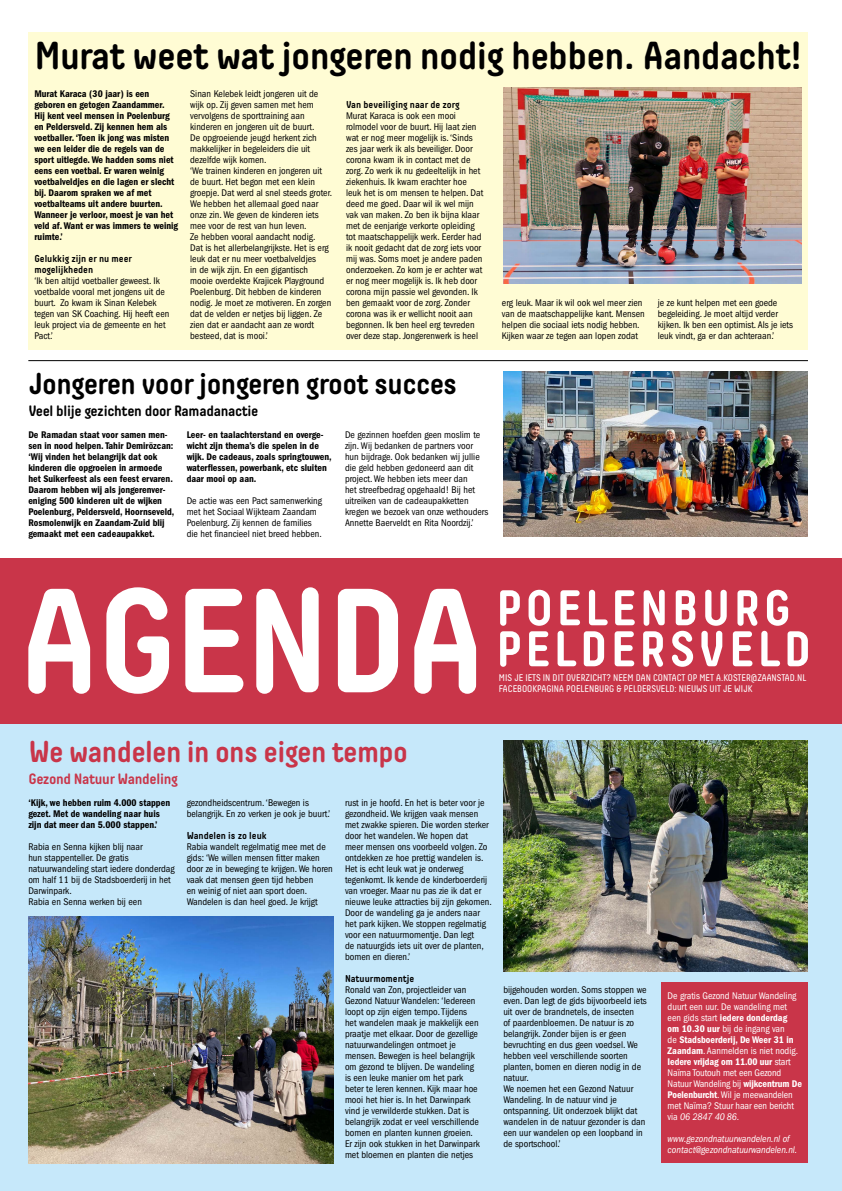
<style>
.page{position:relative;width:842px;height:1191px;background:#fff}
.page>*{position:absolute;margin:0;border:0;box-sizing:border-box;transform-origin:0 0}
.t1{font:700 147.8px "Decima Round";letter-spacing:-.03em;color:#fff}
.t2{font:700 50px/41px "Decima Round";letter-spacing:.06em;color:#fff}
.t3{font:700 39px "Decima Round";letter-spacing:-.02em;color:#000}
.t4{font:700 30px "Decima Round";letter-spacing:-.02em;color:#000}
.t5{font:700 30px "Decima Round";letter-spacing:-.02em;color:#c93549}
.t6{font:700 15px "Decima Round";letter-spacing:-.02em;color:#000}
.t7{font:700 15px "Decima Round";letter-spacing:-.02em;color:#c93549}
.t8{font:condensed 10px/11px "ITC Franklin Gothic Std";color:#000}
.t9{font:10px/11px "ITC Franklin Gothic Std Dm Cd";color:#000}
.t10{font:condensed 10px/11px "ITC Franklin Gothic Std";letter-spacing:-.01em;color:#fff}
.t11{font:700 10px/11px "Decima Round";color:#000}
.t12{font:10px "ITC Franklin Gothic Std Dm Cd";color:#fff}
.t13{font:italic condensed 10px/11px "ITC Franklin Gothic Std";color:#fff}
.t14{font:9.6px "Decima Round";color:#fff}
.s1{font-family:"ITC Franklin Gothic Std";font-stretch:condensed}
.s2{font-family:"ITC Franklin Gothic Std Dm Cd";font-stretch:normal}
.s3{font-style:italic}
</style>
<div class="page">
<div style="left:28px;top:33px;width:780px;height:316px;background:#fffcd4"></div>
<hr style="left:28px;top:360px;width:780px;height:1px;background:#000">
<div style="left:0;top:613px;width:842px;height:578px;background:#c6e8fa"></div>
<img style="left:503px;top:88px;width:299px;height:195px">
<img style="left:503px;top:371px;width:305px;height:165px">
<div style="left:0;top:559px;width:842px;height:164px;background:#c93549"></div>
<div style="left:662px;top:982px;width:146px;height:180px;background:#c93549"></div>
<img style="left:28px;top:916px;width:305px;height:247px">
<img style="left:503px;top:740px;width:305px;height:231px">
<h3 class="t3" style="left:34px;top:32px;width:769px">Murat weet wat jongeren nodig hebben. Aandacht!</h3>
<p class="t9" style="left:34px;top:88px;width:145px">Murat Karaca (30 jaar) is een geboren en getogen Zaandammer.<br>Hij kent veel mensen in Poelenburg en Peldersveld. Zij kennen hem als voetballer. ‘Toen ik jong was misten we een leider die de regels van de sport uitlegde. We hadden soms niet eens een voetbal. Er waren weinig voetbalveldjes en die lagen er slecht bij. Daarom spraken we af met voetbalteams uit andere buurten.<br>Wanneer je verloor, moest je van het veld af. Want er was immers te weinig ruimte.’</p>
<p class="t11" style="left:34px;top:252px;width:99px">Gelukkig zijn er nu meer mogelijkheden</p>
<p class="t8" style="left:34px;top:275px;width:137px">‘Ik ben altijd voetballer geweest. Ik voetbalde vooral met jongens uit de buurt. Zo kwam ik Sinan Kelebek tegen van SK Coaching. Hij heeft een leuk project via de gemeente en het<br>Pact.’</p>
<p class="t8" style="left:190px;top:88px;width:144px">Sinan Kelebek leidt jongeren uit de wijk op. Zij geven samen met hem vervolgens de sporttraining aan kinderen en jongeren uit de buurt.<br>De opgroeiende jeugd herkent zich makkelijker in begeleiders die uit dezelfde wijk komen.<br>‘We trainen kinderen en jongeren uit de buurt. Het begon met een klein groepje. Dat werd al snel steeds groter.<br>We hebben het allemaal goed naar onze zin. We geven de kinderen iets mee voor de rest van hun leven.<br>Ze hebben vooral aandacht nodig.<br>Dat is het allerbelangrijkste. Het is erg leuk dat er nu meer voetbalveldjes<br>in de wijk zijn. En een gigantisch mooie overdekte Krajicek Playground Poelenburg. Dit hebben de kinderen nodig. Je moet ze motiveren. En zorgen dat de velden er netjes bij liggen. Ze zien dat er aandacht aan ze wordt besteed, dat is mooi.’</p>
<p class="t11" style="left:346px;top:98px;width:115px">Van beveiliging naar de zorg</p>
<p class="t8" style="left:346px;top:110px;width:139px">Murat Karaca is ook een mooi rolmodel voor de buurt. Hij laat zien wat er nog meer mogelijk is. ‘Sinds zes jaar werk ik als beveiliger. Door corona kwam ik in contact met de zorg. Zo werk ik nu gedeeltelijk in het ziekenhuis. Ik kwam erachter hoe leuk het is om mensen te helpen. Dat deed me goed. Daar wil ik wel mijn vak van maken. Zo ben ik bijna klaar met de eenjarige verkorte opleiding tot maatschappelijk werk. Eerder had ik nooit gedacht dat de zorg iets voor mij was. Soms moet je andere paden onderzoeken. Zo kom je er achter wat er nog meer mogelijk is. Ik heb door corona mijn passie wel gevonden. Ik ben gemaakt voor de zorg. Zonder corona was ik er wellicht nooit aan begonnen. Ik ben heel erg tevreden over deze stap. Jongerenwerk is heel</p>
<p class="t8" style="left:502px;top:297px;width:144px">erg leuk. Maar ik wil ook wel meer zien van de maatschappelijke kant. Mensen helpen die sociaal iets nodig hebben.<br>Kijken waar ze tegen aan lopen zodat</p>
<p class="t8" style="left:658px;top:297px;width:137px">je ze kunt helpen met een goede begeleiding. Je moet altijd verder kijken. Ik ben een optimist. Als je iets leuk vindt, ga er dan achteraan.’</p>
<h3 class="t4" style="left:28px;top:365px;width:430px">Jongeren voor jongeren groot succes</h3>
<h3 class="t6" style="left:28px;top:401px;width:231px">Veel blije gezichten door Ramadanactie</h3>
<p class="t9" style="left:28px;top:429px;width:148px">De Ramadan staat voor samen men&shy;sen in nood helpen. Tahir Demirözcan: ‘Wij vinden het belangrijk dat ook kinderen die opgroeien in armoede het Suikerfeest als een feest ervaren.<br>Daarom hebben wij als jongerenver&shy;eniging 500 kinderen uit de wijken Poelenburg, Peldersveld, Hoornseveld, Rosmolenwijk en Zaandam-Zuid blij gemaakt met een cadeaupakket.</p>
<p class="t9" style="left:187px;top:429px;width:147px">Leer- en taalachterstand en overge&shy;wicht zijn thema’s die spelen in de wijk. De cadeaus, zoals springtouwen, waterflessen, powerbank, etc sluiten daar mooi op aan.</p>
<p class="t8" style="left:345px;top:429px;width:145px">De gezinnen hoefden geen moslim te zijn. Wij bedanken de partners voor hun bijdrage. Ook bedanken wij jullie die geld hebben gedoneerd aan dit project. We hebben iets meer dan<br>het streefbedrag opgehaald! Bij het uitreiken van de cadeaupakketten kregen we bezoek van onze wethouders Annette Baerveldt en Rita Noordzij.’</p>
<p class="t8" style="left:187px;top:495px;width:137px">De actie was een Pact samenwerking met het Sociaal Wijkteam Zaandam Poelenburg. Zij kennen de families die het financieel niet breed hebben.</p>
<h1 class="t1" style="left:18px;top:552px;width:470px">AGENDA</h1>
<h2 class="t2" style="left:496px;top:587px;width:317px">POELENBURG<br>PELDERSVELD</h2>
<p class="t14" style="left:499px;top:672px;width:309px">MIS JE IETS IN DIT OVERZICHT? NEEM DAN CONTACT OP MET A.KOSTER@ZAANSTAD.NL</p>
<p class="t14" style="left:499px;top:683px;width:255px">FACEBOOKPAGINA POELENBURG &amp; PELDERSVELD: NIEUWS UIT JE WIJK</p>
<h3 class="t5" style="left:28px;top:734px;width:381px">We wandelen in ons eigen tempo</h3>
<h3 class="t7" style="left:28px;top:770px;width:151px">Gezond Natuur Wandeling</h3>
<p class="t9" style="left:28px;top:797px;width:143px">‘Kijk, we hebben ruim 4.000 stappen gezet. Met de wandeling naar huis zijn dat meer dan 5.000 stappen.’</p>
<p class="t8" style="left:28px;top:841px;width:148px">Rabia en Senna kijken blij naar<br>hun stappenteller. De gratis natuurwandeling start iedere donderdag om half 11 bij de Stadsboerderij in het<br>Darwinpark.<br>Rabia en Senna werken bij een</p>
<p class="t8" style="left:345px;top:797px;width:148px">rust in je hoofd. En het is beter voor je gezondheid. We krijgen vaak mensen met zwakke spieren. Die worden sterker door het wandelen. We hopen dat<br>meer mensen ons voorbeeld volgen. Zo ontdekken ze hoe prettig wandelen is.<br>Het is echt leuk wat je onderweg tegenkomt. Ik kende de kinderboerderij van vroeger. Maar nu pas zie ik dat er nieuwe leuke attracties bij zijn gekomen.<br>Door de wandeling ga je anders naar het park kijken. We stoppen regelmatig voor een natuurmomentje. Dan legt<br>de natuurgids iets uit over de planten, bomen en dieren.’</p>
<p class="t11" style="left:345px;top:973px;width:71px">Natuurmomentje</p>
<p class="t8" style="left:345px;top:984px;width:136px">Ronald van Zon, projectleider van Gezond Natuur Wandelen: ‘Iedereen loopt op zijn eigen tempo. Tijdens het wandelen maak je makkelijk een praatje met elkaar. Door de gezellige natuurwandelingen ontmoet je mensen. Bewegen is heel belangrijk om gezond te blijven. De wandeling is een leuke manier om het park beter te leren kennen. Kijk maar hoe mooi het hier is. In het Darwinpark vind je verwilderde stukken. Dat is belangrijk zodat er veel verschillende bomen en planten kunnen groeien.<br>Er zijn ook stukken in het Darwinpark met bloemen en planten die netjes</p>
<p class="t8" style="left:503px;top:984px;width:145px">bijgehouden worden. Soms stoppen we even. Dan legt de gids bijvoorbeeld iets uit over de brandnetels, de insecten<br>of paardenbloemen. De natuur is zo belangrijk. Zonder bijen is er geen bevruchting en dus geen voedsel. We hebben veel verschillende soorten planten, bomen en dieren nodig in de natuur.<br>We noemen het een Gezond Natuur<br>Wandeling. In de natuur vind je ontspanning. Uit onderzoek blijkt dat wandelen in de natuur gezonder is dan een uur wandelen op een loopband in de sportschool.’</p>
<p class="t8" style="left:187px;top:797px;width:145px">gezondheidscentrum. ‘Bewegen is belangrijk. En zo verken je ook je buurt.’</p>
<p class="t11" style="left:187px;top:830px;width:81px">Wandelen is zo leuk</p>
<p class="t8" style="left:187px;top:841px;width:148px">Rabia wandelt regelmatig mee met de gids: ‘We willen mensen fitter maken door ze in beweging te krijgen. We horen vaak dat mensen geen tijd hebben<br>en weinig of niet aan sport doen.<br>Wandelen is dan heel goed. Je krijgt</p>
<p class="t10" style="left:668px;top:990px;width:130px">De gratis Gezond Natuur Wandeling duurt een uur. De wandeling met</p>
<p class="t12" style="left:668px;top:1011px;width:121px"><span class="s1">een gids start</span> iedere donderdag</p>
<p class="t10" style="left:668px;top:1023px;width:119px"><span class="s2">om 10.30 uur</span> bij de ingang van</p>
<p class="t12" style="left:668px;top:1033px;width:128px"><span class="s1">de</span> Stadsboerderij, De Weer 31 in</p>
<p class="t10" style="left:668px;top:1045px;width:132px"><span class="s2">Zaandam</span>. Aanmelden is niet nodig.</p>
<p class="t12" style="left:668px;top:1055px;width:124px">Iedere vrijdag om 11.00 uur <span class="s1">start</span></p>
<p class="t10" style="left:668px;top:1067px;width:136px">Naïma Toutouh met een Gezond<br>Natuur Wandeling bij <span class="s2">wijkcentrum De<br>Poelenburcht</span>. Wil je meewandelen met Naïma? Stuur haar een bericht via <span class="s3">06 2847 40 86</span>.</p>
<p class="t13" style="left:668px;top:1133px;width:131px">www.gezondnatuurwandelen.nl of contact@gezondnatuurwandelen.nl.</p>
</div>
